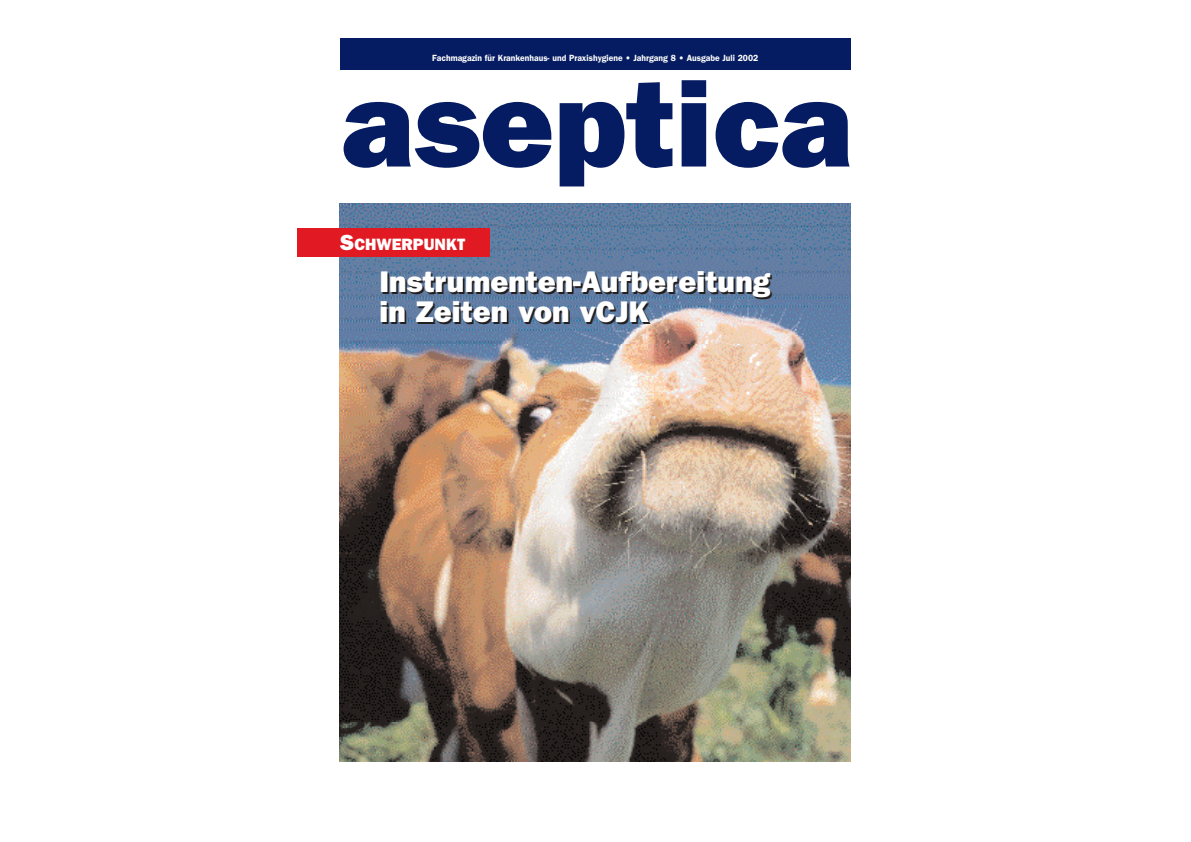
<style>
.page{position:relative;width:1191px;height:842px;background:#fff}
.page>*{position:absolute;margin:0;border:0;box-sizing:border-box;transform-origin:0 0}
.t1{font:800 124px "Franklin Gothic";color:#061c62}
.t2{font:800 30px/30px "Franklin Gothic";color:#fff}
.t3{font:800 16.5px "Franklin Gothic";color:#fff}
.t4{font:600 9px "Franklin Gothic";color:#fff;scale:.95 1}
.s1{font-size:22px}
</style>
<div class="page">
<img style="left:340px;top:203px;width:510px;height:559px">
<div style="left:340px;top:39px;width:510px;height:31px;background:#061c62"></div>
<div style="left:297px;top:229px;width:193px;height:28px;background:#e01922"></div>
<p class="t4" style="left:432px;top:55px;width:345px">Fachmagazin für Krankenhaus- und Praxishygiene • Jahrgang 8 • Ausgabe Juli 2002</p>
<h1 class="t1" style="left:341px;top:81px;width:512px">aseptica</h1>
<h3 class="t3" style="left:340px;top:238px;width:127px"><span class="s1">S</span>CHWERPUNKT</h3>
<h2 class="t2" style="left:380px;top:269px;width:392px">Instrumenten-Aufbereitung in Zeiten von vCJK</h2>
</div>
